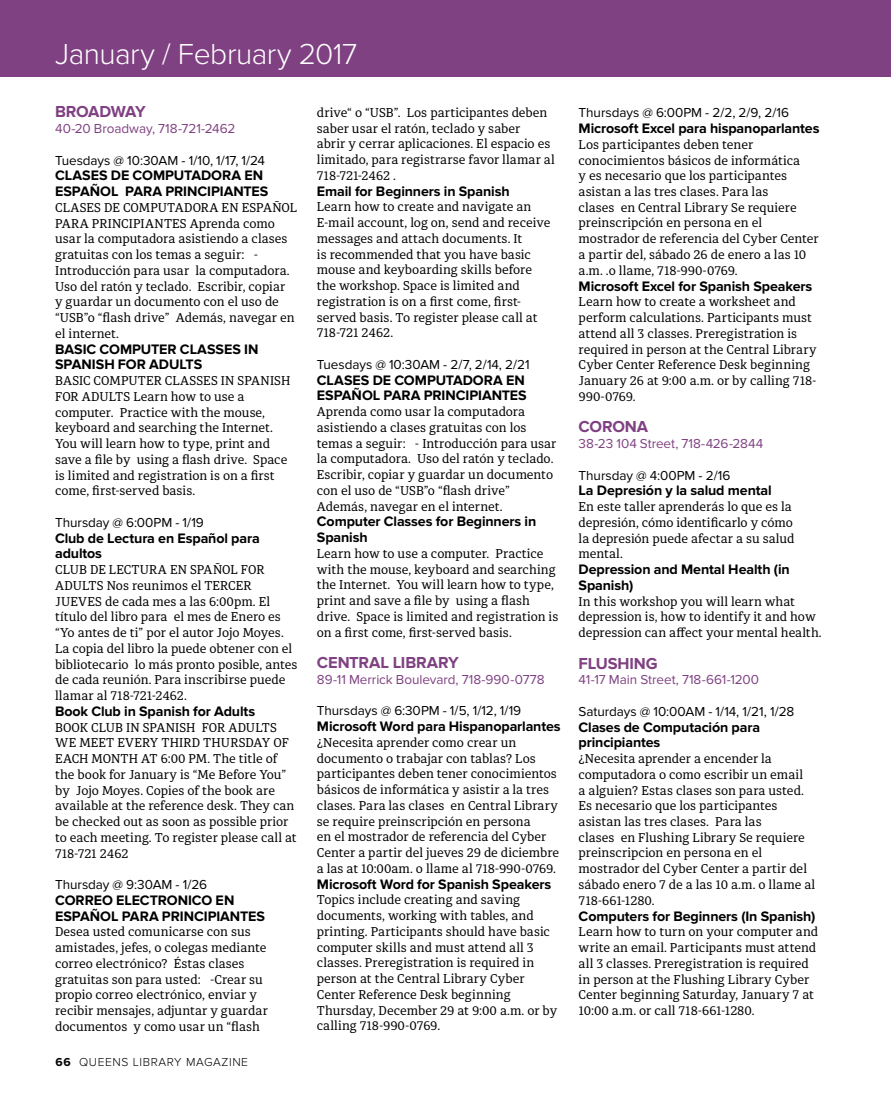
<style>
.page{position:relative;width:891px;height:1107px;background:#fff}
.page>*{position:absolute;margin:0;border:0;box-sizing:border-box;transform-origin:0 0}
.t1{font:300 30px "Proxima Nova";letter-spacing:-.015em;color:#fff}
.t2{font:700 16.5px "Proxima Nova";letter-spacing:-.01em;color:#7f4182}
.t3{font:700 16.5px "Proxima Nova";letter-spacing:-.03em;color:#7f4182}
.t4{font:700 14.25px/15.8px "Proxima Nova";letter-spacing:-.01em;color:#000}
.t5{font:13.5px "Proxima Nova";letter-spacing:-.005em;color:#000}
.t6{font:13.5px "Proxima Nova";letter-spacing:-.005em;color:#7f4182}
.t7{font:12.75px/15.8px "Diaria Pro";color:#000}
.t8{font:300 12px "Proxima Nova";letter-spacing:.05em;color:#000}
.s1{font-weight:700}
</style>
<div class="page">
<div style="left:0;top:0;width:891px;height:77px;background:#7f4182"></div>
<h1 class="t1" style="left:55px;top:37px;width:303px">January / February 2017</h1>
<h1 class="t1" style="left:55px;top:50px;width:359px">November / December 2016</h1>
<p class="t3" style="left:55px;top:102px;width:92px">BROADWAY</p>
<p class="t6" style="left:55px;top:121px;width:182px">40-20 Broadway, 718-721-2462</p>
<p class="t5" style="left:55px;top:152px;width:212px">Tuesdays @ 10:30AM - 1/10, 1/17, 1/24</p>
<p class="t4" style="left:55px;top:169px;width:215px">CLASES DE COMPUTADORA EN<br>ESPAÑOL PARA PRINCIPIANTES</p>
<p class="t7" style="left:55px;top:200px;width:244px">CLASES DE COMPUTADORA EN ESPAÑOL PARA PRINCIPIANTES Aprenda como usar la computadora asistiendo a clases gratuitas con los temas a seguir: - Introducción para usar la computadora.<br>Uso del ratón y teclado. Escribir, copiar<br>y guardar un documento con el uso de “USB”o “flash drive” Además, navegar en el internet.</p>
<p class="t4" style="left:55px;top:342px;width:205px">BASIC COMPUTER CLASSES IN<br>SPANISH FOR ADULTS</p>
<p class="t7" style="left:55px;top:373px;width:237px">BASIC COMPUTER CLASSES IN SPANISH FOR ADULTS Learn how to use a computer. Practice with the mouse, keyboard and searching the Internet.<br>You will learn how to type, print and save a file by using a flash drive. Space is limited and registration is on a first come, first-served basis.</p>
<p class="t5" style="left:55px;top:515px;width:150px">Thursday @ 6:00PM - 1/19</p>
<p class="t4" style="left:55px;top:531px;width:206px">Club de Lectura en Español para adultos</p>
<p class="t7" style="left:55px;top:562px;width:244px">CLUB DE LECTURA EN SPAÑOL FOR ADULTS Nos reunimos el TERCER JUEVES de cada mes a las 6:00pm. El título del libro para el mes de Enero es “Yo antes de ti” por el autor Jojo Moyes.<br>La copia del libro la puede obtener con el bibliotecario lo más pronto posible, antes de cada reunión. Para inscribirse puede llamar al 718-721-2462.</p>
<p class="t4" style="left:55px;top:704px;width:202px">Book Club in Spanish for Adults</p>
<p class="t7" style="left:55px;top:719px;width:243px">BOOK CLUB IN SPANISH FOR ADULTS WE MEET EVERY THIRD THURSDAY OF EACH MONTH AT 6:00 PM. The title of the book for January is “Me Before You” by Jojo Moyes. Copies of the book are available at the reference desk. They can be checked out as soon as possible prior to each meeting. To register please call at 718-721 2462</p>
<p class="t5" style="left:55px;top:877px;width:154px">Thursday @ 9:30AM - 1/26</p>
<p class="t4" style="left:55px;top:893px;width:211px">CORREO ELECTRONICO EN<br>ESPAÑOL PARA PRINCIPIANTES</p>
<p class="t7" style="left:55px;top:924px;width:214px">Desea usted comunicarse con sus amistades, jefes, o colegas mediante correo electrónico? Éstas clases gratuitas son para usted: -Crear su propio correo electrónico, enviar y recibir mensajes, adjuntar y guardar documentos y como usar un “flash</p>
<p class="t7" style="left:317px;top:105px;width:239px">drive“ o “USB”. Los participantes deben saber usar el ratón, teclado y saber<br>abrir y cerrar aplicaciones. El espacio es limitado, para registrarse favor llamar al 718-721-2462 .</p>
<p class="t4" style="left:317px;top:184px;width:194px">Email for Beginners in Spanish</p>
<p class="t7" style="left:317px;top:199px;width:235px">Learn how to create and navigate an E-mail account, log on, send and receive messages and attach documents. It<br>is recommended that you have basic mouse and keyboarding skills before the workshop. Space is limited and registration is on a first come, first&shy;served basis. To register please call at 718-721 2462.</p>
<p class="t5" style="left:317px;top:357px;width:214px">Tuesdays @ 10:30AM - 2/7, 2/14, 2/21</p>
<p class="t4" style="left:317px;top:373px;width:211px">CLASES DE COMPUTADORA EN<br>ESPAÑOL PARA PRINCIPIANTES</p>
<p class="t7" style="left:317px;top:404px;width:241px">Aprenda como usar la computadora asistiendo a clases gratuitas con los temas a seguir: - Introducción para usar la computadora. Uso del ratón y teclado.<br>Escribir, copiar y guardar un documento con el uso de “USB”o “flash drive” Además, navegar en el internet.</p>
<p class="t4" style="left:317px;top:515px;width:221px">Computer Classes for Beginners in<br>Spanish</p>
<p class="t7" style="left:317px;top:546px;width:243px">Learn how to use a computer. Practice with the mouse, keyboard and searching the Internet. You will learn how to type, print and save a file by using a flash drive. Space is limited and registration is on a first come, first-served basis.</p>
<p class="t2" style="left:317px;top:653px;width:143px">CENTRAL LIBRARY</p>
<p class="t6" style="left:317px;top:672px;width:229px">89-11 Merrick Boulevard, 718-990-0778</p>
<p class="t5" style="left:317px;top:703px;width:206px">Thursdays @ 6:30PM - 1/5, 1/12, 1/19</p>
<p class="t4" style="left:317px;top:719px;width:245px">Microsoft Word para Hispanoparlantes</p>
<p class="t7" style="left:317px;top:735px;width:244px">¿Necesita aprender como crear un documento o trabajar con tablas? Los participantes deben tener conocimientos básicos de informática y asistir a la tres clases. Para las clases en Central Library se require preinscripción en persona<br>en el mostrador de referencia del Cyber Center a partir del jueves 29 de diciembre a las at 10:00am. o llame al 718-990-0769.</p>
<p class="t4" style="left:317px;top:877px;width:236px">Microsoft Word for Spanish Speakers</p>
<p class="t7" style="left:317px;top:892px;width:242px">Topics include creating and saving documents, working with tables, and printing. Participants should have basic computer skills and must attend all 3 classes. Preregistration is required in person at the Central Library Cyber Center Reference Desk beginning Thursday, December 29 at 9:00 a.m. or by calling 718-990-0769.</p>
<p class="t8" style="left:56px;top:1055px;width:194px"><span class="s1">66</span> QUEENS LIBRARY MAGAZINE</p>
<p class="t5" style="left:579px;top:105px;width:212px">Thursdays @ 6:00PM - 2/2, 2/9, 2/16</p>
<p class="t4" style="left:579px;top:121px;width:242px">Microsoft Excel para hispanoparlantes</p>
<p class="t7" style="left:579px;top:136px;width:242px">Los participantes deben tener conocimientos básicos de informática<br>y es necesario que los participantes asistan a las tres clases. Para las<br>clases en Central Library Se requiere preinscripción en persona en el mostrador de referencia del Cyber Center a partir del, sábado 26 de enero a las 10 a.m. .o llame, 718-990-0769.</p>
<p class="t4" style="left:579px;top:279px;width:235px">Microsoft Excel for Spanish Speakers</p>
<p class="t7" style="left:579px;top:294px;width:239px">Learn how to create a worksheet and perform calculations. Participants must attend all 3 classes. Preregistration is required in person at the Central Library Cyber Center Reference Desk beginning January 26 at 9:00 a.m. or by calling 718- 990-0769.</p>
<p class="t2" style="left:579px;top:417px;width:71px">CORONA</p>
<p class="t6" style="left:579px;top:436px;width:186px">38-23 104 Street, 718-426-2844</p>
<p class="t5" style="left:579px;top:467px;width:153px">Thursday @ 4:00PM - 2/16</p>
<p class="t4" style="left:579px;top:483px;width:195px">La Depresión y la salud mental</p>
<p class="t7" style="left:579px;top:499px;width:217px">En este taller aprenderás lo que es la depresión, cómo identificarlo y cómo la depresión puede afectar a su salud mental.</p>
<p class="t4" style="left:579px;top:562px;width:213px">Depression and Mental Health (in<br>Spanish)</p>
<p class="t7" style="left:579px;top:593px;width:245px">In this workshop you will learn what depression is, how to identify it and how depression can affect your mental health.</p>
<p class="t2" style="left:579px;top:654px;width:81px">FLUSHING</p>
<p class="t6" style="left:579px;top:672px;width:182px">41-17 Main Street, 718-661-1200</p>
<p class="t5" style="left:579px;top:704px;width:217px">Saturdays @ 10:00AM - 1/14, 1/21, 1/28</p>
<p class="t4" style="left:579px;top:720px;width:183px">Clases de Computación para principiantes</p>
<p class="t7" style="left:579px;top:751px;width:238px">¿Necesita aprender a encender la computadora o como escribir un email<br>a alguien? Estas clases son para usted.<br>Es necesario que los participantes asistan las tres clases. Para las<br>clases en Flushing Library Se requiere preinscripcion en persona en el mostrador del Cyber Center a partir del sábado enero 7 de a las 10 a.m. o llame al 718-661-1280.</p>
<p class="t4" style="left:579px;top:909px;width:238px">Computers for Beginners (In Spanish)</p>
<p class="t7" style="left:579px;top:924px;width:241px">Learn how to turn on your computer and write an email. Participants must attend all 3 classes. Preregistration is required in person at the Flushing Library Cyber Center beginning Saturday, January 7 at 10:00 a.m. or call 718-661-1280.</p>
</div>
